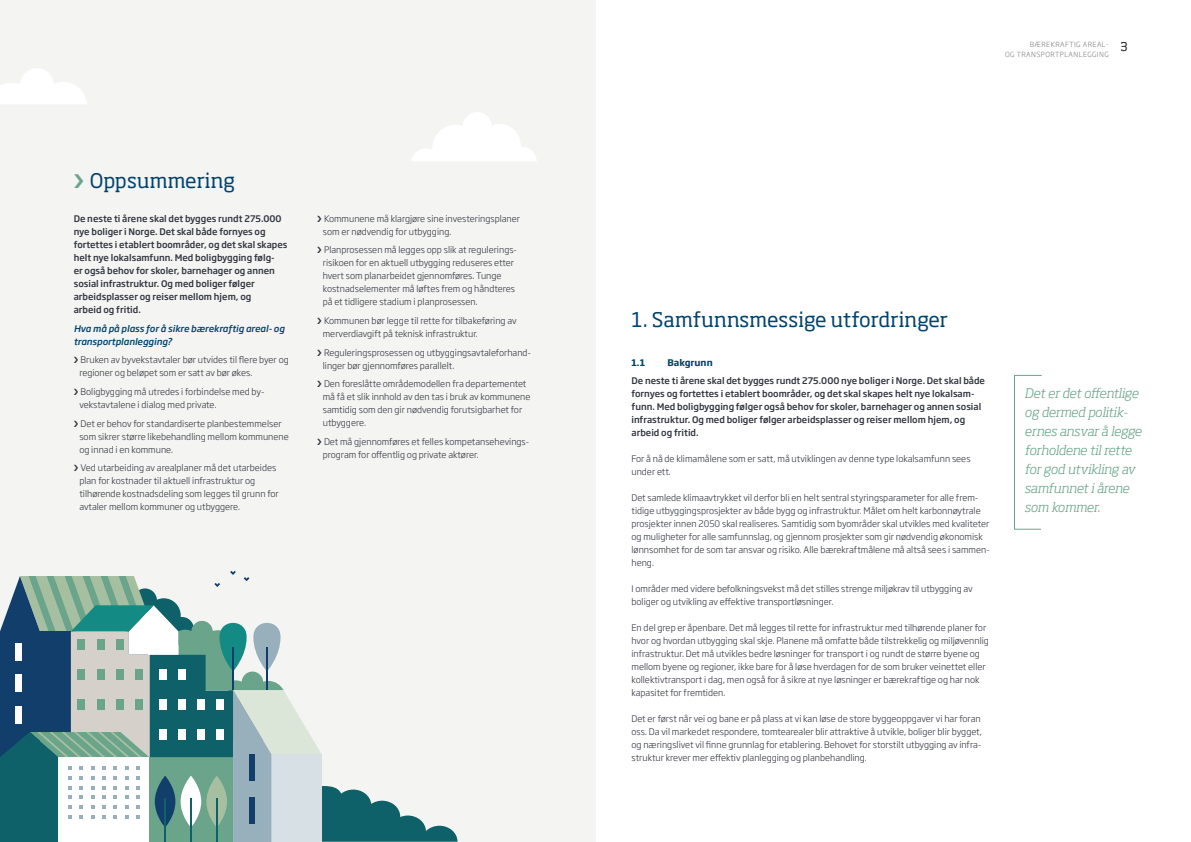
<style>
.page{position:relative;width:1191px;height:842px;background:#fff}
.page>*{position:absolute;margin:0;border:0;box-sizing:border-box;transform-origin:0 0}
.t1{font:20px "Soho Std";letter-spacing:.005em;color:#00446d}
.t2{font:italic 300 13px/19px "Soho Std";color:#6aa48b}
.t3{font:12px "Soho Std";color:#231f20}
.t4{font:300 9px/13px "Soho Gothic Pro";color:#30343e}
.t5{font:500 9px/13px "Soho Gothic Pro";color:#30343e}
.t6{font:italic 500 9px/13px "Soho Gothic Pro";color:#00446d}
.t7{font:700 9px "Soho Gothic Pro";color:#00446d}
.t8{font:300 7px/10px "Soho Gothic Pro";letter-spacing:.065em;color:#808285;text-align:right}
</style>
<div class="page">
<div style="left:0;top:0;width:596px;height:842px;background:#f4f4f2"></div>
<svg style="left:0;top:571px;width:457px;height:271px"></svg>
<div style="left:15px;top:643px;width:7px;height:18px;background:#fff"></div>
<div style="left:15px;top:674px;width:7px;height:18px;background:#fff"></div>
<div style="left:16px;top:706px;width:6px;height:18px;background:#fff"></div>
<svg style="left:412px;top:112px;width:124px;height:49px"></svg>
<svg style="left:0;top:68px;width:87px;height:36px"></svg>
<svg style="left:1014px;top:375px;width:28px;height:155px"></svg>
<h1 class="t1" style="left:90px;top:168px;width:147px">Oppsummering</h1>
<p class="t5" style="left:74px;top:212px;width:215px">De neste ti årene skal det bygges rundt 275.000 nye boliger i Norge. Det skal både fornyes og fortettes i etablert boområder, og det skal skapes helt nye lokalsamfunn. Med boligbygging følg-<br>er også behov for skoler, barnehager og annen sosial infrastruktur. Og med boliger følger arbeidsplasser og reiser mellom hjem, og<br>arbeid og fritid.</p>
<p class="t6" style="left:74px;top:321px;width:212px">Hva må på plass for å sikre bærekraftig areal- og transportplanlegging?</p>
<p class="t4" style="left:79px;top:353px;width:211px">Bruken av byvekstavtaler bør utvides til flere byer og regioner og beløpet som er satt av bør økes.</p>
<p class="t4" style="left:79px;top:385px;width:187px">Boligbygging må utredes i forbindelse med by&shy;vekstavtalene i dialog med private.</p>
<p class="t4" style="left:79px;top:416px;width:211px">Det er behov for standardiserte planbestemmelser som sikrer større likebehandling mellom kommunene og innad i en kommune.</p>
<p class="t4" style="left:79px;top:461px;width:201px">Ved utarbeiding av arealplaner må det utarbeides plan for kostnader til aktuell infrastruktur og tilhørende kostnadsdeling som legges til grunn for avtaler mellom kommuner og utbyggere.</p>
<p class="t4" style="left:323px;top:211px;width:199px">Kommunene må klargjøre sine investeringsplaner som er nødvendig for utbygging.</p>
<p class="t4" style="left:323px;top:243px;width:196px">Planprosessen må legges opp slik at regulerings&shy;risikoen for en aktuell utbygging reduseres etter hvert som planarbeidet gjennomføres. Tunge kostnadselementer må løftes frem og håndteres på et tidligere stadium i planprosessen.</p>
<p class="t4" style="left:323px;top:314px;width:195px">Kommunen bør legge til rette for tilbakeføring av merverdiavgift på teknisk infrastruktur.</p>
<p class="t4" style="left:323px;top:345px;width:210px">Reguleringsprosessen og utbyggingsavtaleforhand&shy;linger bør gjennomføres parallelt.</p>
<p class="t4" style="left:323px;top:377px;width:209px">Den foreslåtte områdemodellen fra departementet må få et slik innhold av den tas i bruk av kommunene samtidig som den gir nødvendig forutsigbarhet for utbyggere.</p>
<p class="t4" style="left:323px;top:435px;width:208px">Det må gjennomføres et felles kompetansehevings&shy;program for offentlig og private aktører.</p>
<p class="t8" style="left:1005px;top:39px;width:105px">BÆREKRAFTIG AREAL-<br>OG TRANSPORTPLANLEGGING</p>
<h3 class="t3" style="left:1120px;top:39px;width:9px">3</h3>
<h1 class="t1" style="left:631px;top:307px;width:318px">1. Samfunnsmessige utfordringer</h1>
<p class="t7" style="left:631px;top:355px;width:15px">1.1</p>
<p class="t7" style="left:667px;top:355px;width:47px">Bakgrunn</p>
<p class="t5" style="left:631px;top:374px;width:355px">De neste ti årene skal det bygges rundt 275.000 nye boliger i Norge. Det skal både fornyes og fortettes i etablert boområder, og det skal skapes helt nye lokalsam&shy;funn. Med boligbygging følger også behov for skoler, barnehager og annen sosial infrastruktur. Og med boliger følger arbeidsplasser og reiser mellom hjem, og arbeid og fritid.</p>
<p class="t4" style="left:631px;top:452px;width:340px">For å nå de klimamålene som er satt, må utviklingen av denne type lokalsamfunn sees under ett.</p>
<p class="t4" style="left:631px;top:491px;width:360px">Det samlede klimaavtrykket vil derfor bli en helt sentral styringsparameter for alle frem&shy;tidige utbyggingsprosjekter av både bygg og infrastruktur. Målet om helt karbonnøytrale prosjekter innen 2050 skal realiseres. Samtidig som byområder skal utvikles med kvaliteter og muligheter for alle samfunnslag, og gjennom prosjekter som gir nødvendig økonomisk lønnsomhet for de som tar ansvar og risiko. Alle bærekraftmålene må altså sees i sammen&shy;heng.</p>
<p class="t4" style="left:631px;top:582px;width:343px">I områder med videre befolkningsvekst må det stilles strenge miljøkrav til utbygging av boliger og utvikling av effektive transportløsninger.</p>
<p class="t4" style="left:631px;top:621px;width:359px">En del grep er åpenbare. Det må legges til rette for infrastruktur med tilhørende planer for hvor og hvordan utbygging skal skje. Planene må omfatte både tilstrekkelig og miljøvennlig infrastruktur. Det må utvikles bedre løsninger for transport i og rundt de større byene og mellom byene og regioner, ikke bare for å løse hverdagen for de som bruker veinettet eller kollektivtransport i dag, men også for å sikre at nye løsninger er bærekraftige og har nok kapasitet for fremtiden.</p>
<p class="t4" style="left:631px;top:712px;width:352px">Det er først når vei og bane er på plass at vi kan løse de store byggeoppgaver vi har foran oss. Da vil markedet respondere, tomtearealer blir attraktive å utvikle, boliger blir bygget, og næringslivet vil finne grunnlag for etablering. Behovet for storstilt utbygging av infra&shy;struktur krever mer effektiv planlegging og planbehandling.</p>
<h2 class="t2" style="left:1024px;top:384px;width:118px">Det er det offentlige og dermed politik&shy;ernes ansvar å legge forholdene til rette for god utvikling av samfunnet i årene som kommer.</h2>
</div>
